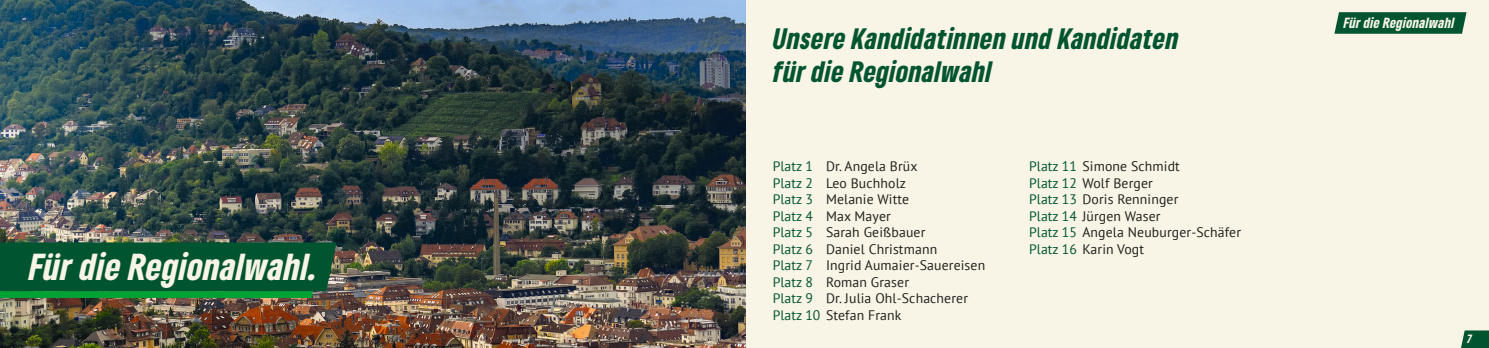
<style>
.page{position:relative;width:1489px;height:348px;background:#fff}
.page>*{position:absolute;margin:0;border:0;box-sizing:border-box;transform-origin:0 0}
.t1{font:italic 900 condensed 35px "Gruene Type";letter-spacing:.02em;color:#f8f4e6}
.Headline_Tanne{font:italic 900 condensed 27.5px/33px "Gruene Type";letter-spacing:.02em;color:#005530}
.t2{font:13.75px/16.5px "PT Sans";letter-spacing:.01em;color:#21201c}
.t3{font:italic 900 condensed 13.75px "Gruene Type";letter-spacing:.025em;color:#f8f4e6}
.t4{font:italic 900 condensed 11.25px "Gruene Type";color:#f8f4e6}
.s1{color:#005530}
</style>
<div class="page">
<div style="left:744px;top:0;width:744px;height:347px;background:#f8f4e6"></div>
<svg style="left:1461px;top:330px;width:27px;height:17px"></svg>
<img style="left:0;top:0;width:745px;height:347px">
<svg style="left:0;top:242px;width:336px;height:55px;background:#025d31"></svg>
<svg style="left:1334px;top:12px;width:132px;height:22px;background:#0d5d39"></svg>
<p class="t1" style="left:30px;top:242px;width:289px">Für die Regionalwahl.</p>
<p class="Headline_Tanne" style="left:773px;top:21px;width:407px">Unsere Kandidatinnen und Kandidaten für die Regionalwahl</p>
<p class="t2" style="left:772px;top:157px;width:146px"><span class="s1">Platz 1</span> Dr. Angela Brüx<br><span class="s1">Platz 2</span> Leo Buchholz</p>
<p class="t2" style="left:772px;top:190px;width:154px"><span class="s1">Platz 3</span> Melanie Witte<br><span class="s1">Platz 4</span> Max Mayer<br><span class="s1">Platz 5</span> Sarah Geißbauer</p>
<p class="t2" style="left:772px;top:240px;width:214px"><span class="s1">Platz 6</span> Daniel Christmann<br><span class="s1">Platz 7</span> Ingrid Aumaier-Sauereisen</p>
<p class="t2" style="left:772px;top:273px;width:197px"><span class="s1">Platz 8</span> Roman Graser<br><span class="s1">Platz 9</span> Dr. Julia Ohl-Schacherer<br><span class="s1">Platz 10</span> Stefan Frank</p>
<p class="t2" style="left:1029px;top:157px;width:152px"><span class="s1">Platz 11</span> Simone Schmidt<br><span class="s1">Platz 12</span> Wolf Berger</p>
<p class="t2" style="left:1029px;top:190px;width:151px"><span class="s1">Platz 13</span> Doris Renninger<br><span class="s1">Platz 14</span> Jürgen Waser</p>
<p class="t2" style="left:1029px;top:223px;width:213px"><span class="s1">Platz 15</span> Angela Neuburger-Schäfer<br><span class="s1">Platz 16</span> Karin Vogt</p>
<p class="t3" style="left:1343px;top:13px;width:112px">Für die Regionalwahl</p>
<p class="t4" style="left:1467px;top:331px;width:6px">7</p>
</div>
